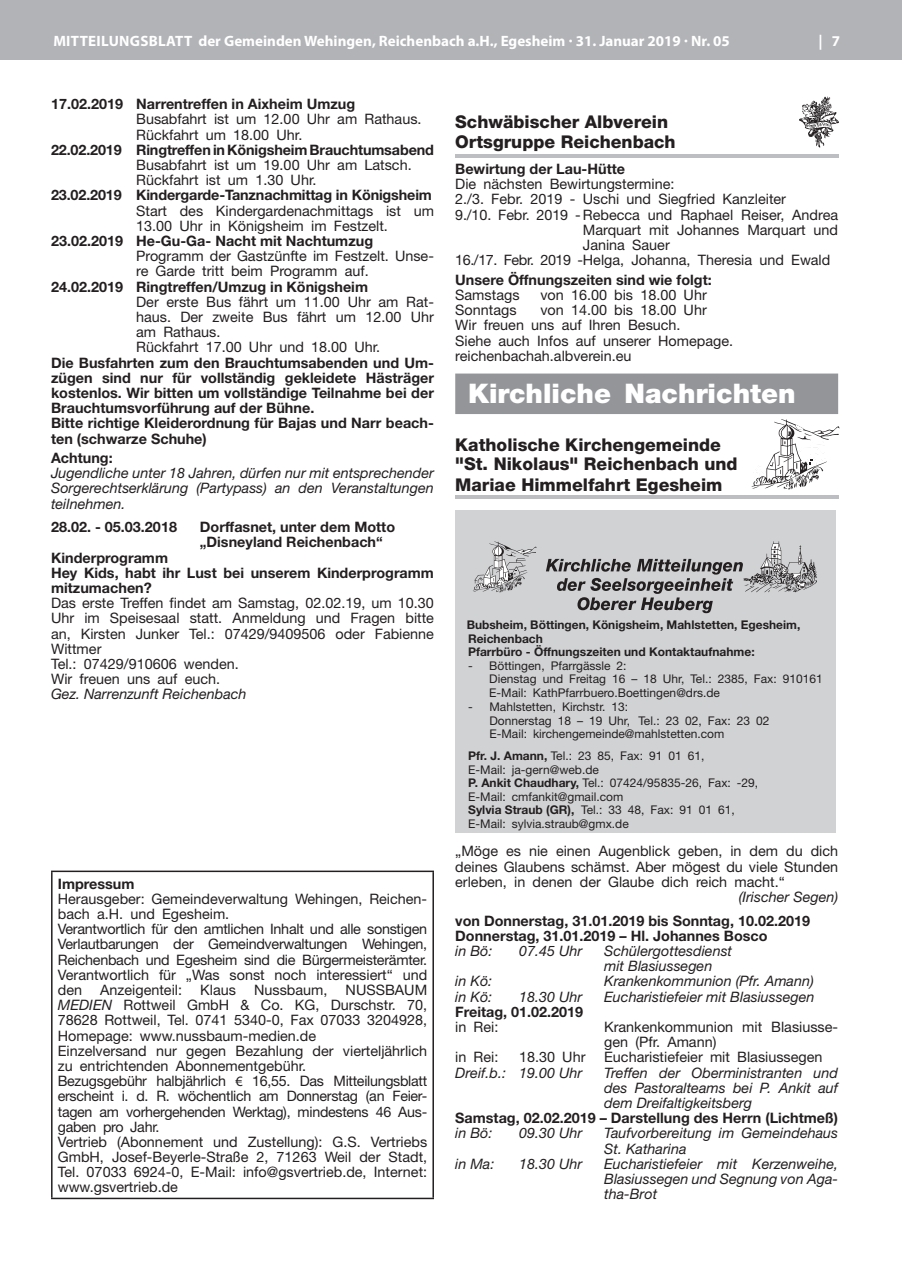
<style>
.page{position:relative;width:902px;height:1280px;background:#fff}
.page>*{position:absolute;margin:0;border:0;box-sizing:border-box;transform-origin:0 0}
.t1{font:900 27px "Helvetica Neue";color:#fff}
.t2{font:800 17.55px/19.2px "Helvetica Neue";color:#231f20}
.t3{font:700 15px "Myriad Pro";color:#fff}
.t4{font:14.4px/15.1px "Helvetica Neue";color:#231f20}
.t5{font:700 14.4px/15.1px "Helvetica Neue";color:#231f20}
.t6{font:italic 14.4px/15.1px "Helvetica Neue";color:#231f20;text-align:justify}
.t7{font:14.4px/15.1px "Helvetica Neue";letter-spacing:-.02em;color:#231f20}
.t8{font:12px/13.5px "Helvetica Neue";color:#231f20}
.t9{font:700 12px/13.5px "Helvetica Neue";color:#231f20}
.s1{font-style:italic}
.s2{font-family:"Myriad Pro"}
.s3{font-weight:700}
</style>
<div class="page">
<div style="left:0;top:0;width:901px;height:60px;background:#b2b3b7"></div>
<div style="left:455px;top:374px;width:383px;height:40px;background:#939598"></div>
<svg style="left:799px;top:96px;width:39px;height:52px"></svg>
<hr style="left:455px;top:154px;width:383px;height:3px;background:#bdbec1">
<svg style="left:751px;top:419px;width:88px;height:70px"></svg>
<hr style="left:455px;top:496px;width:383px;height:3px;background:#bdbec1">
<div style="left:455px;top:578px;width:380px;height:255px;background:#d1d2d4"></div>
<div style="left:455px;top:510px;width:381px;height:106px;background:#d1d2d4"></div>
<svg style="left:473px;top:541px;width:344px;height:72px"></svg>
<hr style="left:51px;top:870px;width:383px;height:2px;background:#231f20">
<hr style="left:51px;top:872px;width:2px;height:326px;background:#231f20">
<hr style="left:432px;top:872px;width:2px;height:326px;background:#231f20">
<hr style="left:51px;top:1198px;width:383px;height:1px;background:#231f20">
<p class="t3" style="left:53px;top:31px;width:678px">Mitteilungsblatt der Gemeinden Wehingen, Reichenbach a.H., Egesheim · 31. Januar 2019 · Nr. 05</p>
<p class="t3" style="left:818px;top:31px;width:23px">| 7</p>
<p class="t5" style="left:51px;top:96px;width:306px">17.02.2019 Narrentreffen in Aixheim Umzug</p>
<p class="t4" style="left:136px;top:111px;width:287px">Busabfahrt ist um 12.00 Uhr am Rathaus.<br>Rückfahrt um 18.00 Uhr.</p>
<p class="t5" style="left:51px;top:142px;width:384px">22.02.2019 Ringtreffen in Königsheim Brauchtumsabend</p>
<p class="t4" style="left:136px;top:157px;width:277px">Busabfahrt ist um 19.00 Uhr am Latsch.<br>Rückfahrt ist um 1.30 Uhr.</p>
<p class="t5" style="left:51px;top:187px;width:382px">23.02.2019 Kindergarde-Tanznachmittag in Königsheim</p>
<p class="t4" style="left:136px;top:203px;width:299px">Start des Kindergardenachmittags ist um<br>13.00 Uhr in Königsheim im Festzelt.</p>
<p class="t5" style="left:51px;top:233px;width:323px">23.02.2019 He-Gu-Ga- Nacht mit Nachtumzug</p>
<p class="t4" style="left:136px;top:248px;width:299px">Programm der Gastzünfte im Festzelt. Unse&shy;re Garde tritt beim Programm auf.</p>
<p class="t5" style="left:51px;top:279px;width:318px">24.02.2019 Ringtreffen/Umzug in Königsheim</p>
<p class="t4" style="left:136px;top:294px;width:299px">Der erste Bus fährt um 11.00 Uhr am Rat&shy;haus. Der zweite Bus fährt um 12.00 Uhr am Rathaus.<br>Rückfahrt 17.00 Uhr und 18.00 Uhr.</p>
<p class="t5" style="left:51px;top:354px;width:384px">Die Busfahrten zum den Brauchtumsabenden und Um&shy;zügen sind nur für vollständig gekleidete Hästräger kostenlos. Wir bitten um vollständige Teilnahme bei der Brauchtumsvorführung auf der Bühne.<br>Bitte richtige Kleiderordnung für Bajas und Narr beach&shy;ten (schwarze Schuhe)</p>
<p class="t5" style="left:51px;top:450px;width:63px">Achtung:</p>
<p class="t6" style="left:51px;top:465px;width:384px">Jugendliche unter 18 Jahren, dürfen nur mit entsprechender Sorgerechtserklärung (Partypass) an den Veranstaltungen teilnehmen.</p>
<p class="t5" style="left:51px;top:519px;width:127px">28.02. - 05.03.2018</p>
<p class="t5" style="left:200px;top:519px;width:197px">Dorffasnet, unter dem Motto „Disneyland Reichenbach“</p>
<p class="t5" style="left:51px;top:550px;width:384px">Kinderprogramm<br>Hey Kids, habt ihr Lust bei unserem Kinderprogramm mitzumachen?</p>
<p class="t4" style="left:51px;top:595px;width:384px">Das erste Treffen findet am Samstag, 02.02.19, um 10.30<br>Uhr im Speisesaal statt. Anmeldung und Fragen bitte an, Kirsten Junker Tel.: 07429/9409506 oder Fabienne Wittmer<br>Tel.: 07429/910606 wenden.<br>Wir freuen uns auf euch.</p>
<p class="t6" style="left:51px;top:686px;width:197px">Gez. Narrenzunft Reichenbach</p>
<p class="t5" style="left:58px;top:875px;width:78px">Impressum</p>
<p class="t7" style="left:58px;top:891px;width:371px">Herausgeber: Gemeindeverwaltung Wehingen, Reichen&shy;bach a.H. und Egesheim.<br>Verantwortlich für den amtlichen Inhalt und alle sonstigen Verlautbarungen der Gemeindverwaltungen Wehingen, Reichenbach und Egesheim sind die Bürgermeisterämter.<br>Verantwortlich für „Was sonst noch interessiert“ und den</p>
<p class="t4" style="left:58px;top:982px;width:371px;text-indent:288px">NUSSBAUM <span class="s1">MEDIEN</span> Rottweil GmbH &amp; Co. KG, Durschstr. 70, 78628 Rottweil, Tel. 0741 5340-0, Fax 07033 3204928, Homepage: www.nussbaum-medien.de<br>Einzelversand nur gegen Bezahlung der vierteljährlich zu entrichtenden Abonnementgebühr.<br>Bezugsgebühr halbjährlich <span class="s2">€</span> 16,55. Das Mitteilungsblatt erscheint i. d. R. wöchentlich am Donnerstag (an Feier&shy;tagen am vorhergehenden Werktag), mindestens 46 Aus&shy;gaben pro Jahr.<br>Vertrieb (Abonnement und Zustellung): G.S. Vertriebs GmbH, Josef-Beyerle-Straße 2, 71263 Weil der Stadt, Tel. 07033 6924-0, E-Mail: info@gsvertrieb.de, Internet: www.gsvertrieb.de</p>
<p class="t4" style="left:100px;top:982px;width:83px">Anzeigenteil:</p>
<p class="t4" style="left:200px;top:982px;width:37px">Klaus</p>
<p class="t4" style="left:254px;top:982px;width:75px">Nussbaum,</p>
<p class="t2" style="left:455px;top:113px;width:222px">Schwäbischer Albverein<br>Ortsgruppe Reichenbach</p>
<p class="t5" style="left:455px;top:161px;width:171px">Bewirtung der Lau-Hütte</p>
<p class="t4" style="left:455px;top:176px;width:221px">Die nächsten Bewirtungstermine:</p>
<p class="t4" style="left:455px;top:192px;width:332px">2./3. Febr. 2019 - Uschi und Siegfried Kanzleiter</p>
<p class="t4" style="left:455px;top:207px;width:384px">9./10. Febr. 2019 -Rebecca und Raphael Reiser, Andrea</p>
<p class="t4" style="left:583px;top:222px;width:257px">Marquart mit Johannes Marquart und</p>
<p class="t4" style="left:583px;top:237px;width:88px">Janina Sauer</p>
<p class="t4" style="left:455px;top:252px;width:376px">16./17. Febr. 2019 -Helga, Johanna, Theresia und Ewald</p>
<p class="t5" style="left:455px;top:272px;width:258px">Unsere Öffnungszeiten sind wie folgt:</p>
<p class="t4" style="left:455px;top:287px;width:66px">Samstags</p>
<p class="t4" style="left:540px;top:287px;width:168px">von 16.00 bis 18.00 Uhr</p>
<p class="t4" style="left:455px;top:302px;width:63px">Sonntags</p>
<p class="t4" style="left:455px;top:302px;width:279px;text-indent:85px">von 14.00 bis 18.00 Uhr<br>Wir freuen uns auf Ihren Besuch.<br>Siehe auch Infos auf unserer Homepage. reichenbachah.albverein.eu</p>
<h1 class="t1" style="left:468px;top:378px;width:329px">Kirchliche Nachrichten</h1>
<p class="t2" style="left:455px;top:435px;width:284px">Katholische Kirchengemeinde "St. Nikolaus" Reichenbach und</p>
<p class="t2" style="left:455px;top:475px;width:269px">Mariae Himmelfahrt Egesheim</p>
<p class="t9" style="left:466px;top:618px;width:335px">Bubsheim, Böttingen, Königsheim, Mahlstetten, Egesheim,<br>Reichenbach<br>Pfarrbüro - Öffnungszeiten und Kontaktaufnahme:</p>
<p class="t8" style="left:489px;top:658px;width:335px;text-indent:-21px">- Böttingen, Pfarrgässle 2:<br>Dienstag und Freitag 16 – 18 Uhr, Tel.: 2385, Fax: 910161<br>E-Mail: KathPfarrbuero.Boettingen@drs.de</p>
<p class="t8" style="left:489px;top:700px;width:281px;text-indent:-21px">- Mahlstetten, Kirchstr. 13:<br>Donnerstag 18 – 19 Uhr, Tel.: 23 02, Fax: 23 02<br>E-Mail: kirchengemeinde@mahlstetten.com</p>
<p class="t8" style="left:468px;top:749px;width:291px"><span class="s3">Pfr. J. Amann,</span> Tel.: 23 85, Fax: 91 01 61,<br>E-Mail: ja-gern@web.de<br><span class="s3">P. Ankit Chaudhary,</span> Tel.: 07424/95835-26, Fax: -29, E-Mail: cmfankit@gmail.com<br><span class="s3">Sylvia Straub (GR),</span> Tel.: 33 48, Fax: 91 01 61, E-Mail: sylvia.straub@gmx.de</p>
<p class="t4" style="left:455px;top:843px;width:384px;text-align:justify">„Möge es nie einen Augenblick geben, in dem du dich deines Glaubens schämst. Aber mögest du viele Stunden erleben, in denen der Glaube dich reich macht.“</p>
<p class="t6" style="left:738px;top:889px;width:101px">(Irischer Segen)</p>
<p class="t5" style="left:455px;top:913px;width:356px">von Donnerstag, 31.01.2019 bis Sonntag, 10.02.2019<br>Donnerstag, 31.01.2019 – Hl. Johannes Bosco</p>
<p class="t6" style="left:455px;top:943px;width:39px">in Bö:</p>
<p class="t6" style="left:519px;top:943px;width:65px">07.45 Uhr</p>
<p class="t6" style="left:604px;top:943px;width:129px">Schülergottesdienst mit Blasiussegen</p>
<p class="t6" style="left:455px;top:973px;width:39px">in Kö:</p>
<p class="t6" style="left:604px;top:973px;width:211px">Krankenkommunion (Pfr. Amann)</p>
<p class="t6" style="left:455px;top:989px;width:39px">in Kö:</p>
<p class="t6" style="left:519px;top:989px;width:65px">18.30 Uhr</p>
<p class="t6" style="left:604px;top:989px;width:212px">Eucharistiefeier mit Blasiussegen</p>
<p class="t5" style="left:455px;top:1004px;width:129px">Freitag, 01.02.2019</p>
<p class="t4" style="left:455px;top:1019px;width:45px">in Rei:</p>
<p class="t4" style="left:604px;top:1019px;width:235px">Krankenkommunion mit Blasiusse&shy;gen (Pfr. Amann)</p>
<p class="t4" style="left:455px;top:1049px;width:45px">in Rei:</p>
<p class="t4" style="left:519px;top:1049px;width:68px">18.30 Uhr</p>
<p class="t4" style="left:604px;top:1049px;width:220px">Eucharistiefeier mit Blasiussegen</p>
<p class="t6" style="left:455px;top:1065px;width:128px">Dreif.b.: 19.00 Uhr</p>
<p class="t6" style="left:604px;top:1065px;width:235px">Treffen der Oberministranten und des Pastoralteams bei P. Ankit auf dem Dreifaltigkeitsberg</p>
<p class="t5" style="left:455px;top:1110px;width:384px">Samstag, 02.02.2019 – Darstellung des Herrn (Lichtmeß)</p>
<p class="t6" style="left:455px;top:1125px;width:39px">in Bö:</p>
<p class="t6" style="left:519px;top:1125px;width:65px">09.30 Uhr</p>
<p class="t6" style="left:604px;top:1125px;width:235px">Taufvorbereitung im Gemeindehaus<br>St. Katharina</p>
<p class="t6" style="left:455px;top:1156px;width:41px">in Ma:</p>
<p class="t6" style="left:519px;top:1156px;width:65px">18.30 Uhr</p>
<p class="t6" style="left:604px;top:1156px;width:235px">Eucharistiefeier mit Kerzenweihe, Blasiussegen und Segnung von Aga&shy;tha-Brot</p>
</div>
